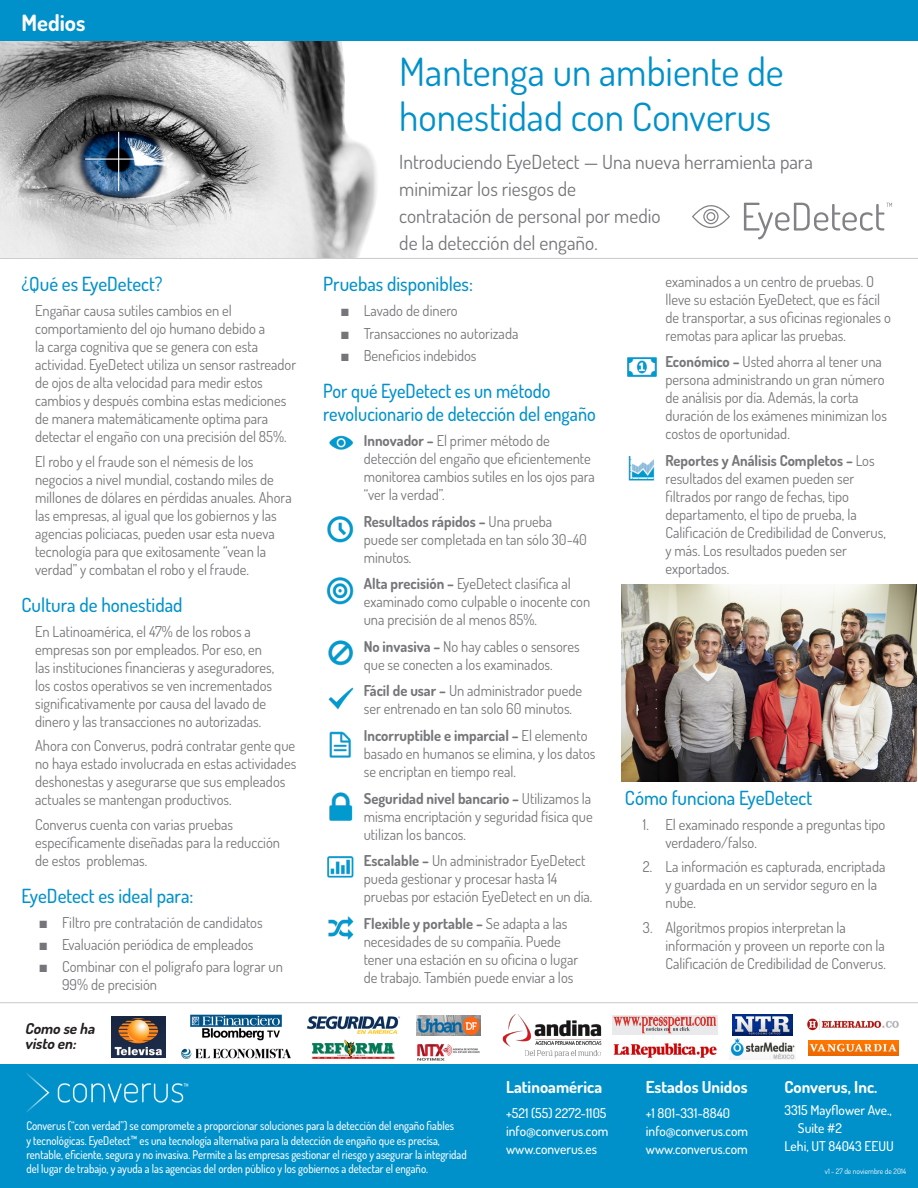
<style>
.page{position:relative;width:918px;height:1188px;background:#fff}
.page>*{position:absolute;margin:0;border:0;box-sizing:border-box;transform-origin:0 0}
.t1{font:39px/45px "Dosis";color:#0091ca}
.t2{font:700 22.5px "Dosis";color:#fff}
.t3{font:19.5px/27px "Dosis";color:#757679}
.t4{font:500 19.5px "Dosis";color:#0091ca}
.t5{font:500 19.5px/23.4px "Dosis";color:#0091ca;scale:.93 1}
.t6{font:700 16.5px "Dosis";color:#fff}
.t7{font:15px/18px "Dosis";color:#757679}
.t8{font:italic 700 15px/15px "Dosis";color:#231f20}
.t9{font:500 13.5px "Dosis";color:#fff}
.t10{font:500 12px/14.4px "Dosis";color:#fff;scale:.9 1}
.t11{font:300 11.25px "Dosis";color:#fff;scale:.77 1}
.t12{font:7.5px "Dosis";color:#fff}
.s1{font-weight:700}
</style>
<div class="page">
<hr style="left:0;top:258px;width:918px;height:1px;background:#c7c8ca">
<img style="left:111px;top:1016px;width:55px;height:41px">
<img style="left:503px;top:1015px;width:98px;height:42px">
<img style="left:181px;top:1048px;width:110px;height:11px">
<img style="left:190px;top:1015px;width:92px;height:26px">
<hr style="left:0;top:1002px;width:918px;height:1px;background:#c7c8ca">
<div style="left:0;top:1065px;width:918px;height:123px;background:#0091ca"></div>
<img style="left:26px;top:1073px;width:158px;height:39px">
<img style="left:626px;top:357px;width:31px;height:20px">
<img style="left:628px;top:456px;width:27px;height:25px">
<img style="left:329px;top:435px;width:24px;height:15px">
<img style="left:327px;top:516px;width:27px;height:27px">
<img style="left:326px;top:577px;width:28px;height:28px">
<img style="left:328px;top:640px;width:25px;height:26px">
<img style="left:328px;top:687px;width:26px;height:23px">
<img style="left:329px;top:731px;width:23px;height:27px">
<img style="left:328px;top:793px;width:25px;height:28px">
<img style="left:327px;top:856px;width:27px;height:22px">
<img style="left:328px;top:916px;width:26px;height:24px">
<img style="left:312px;top:1039px;width:83px;height:20px">
<img style="left:306px;top:1015px;width:95px;height:19px">
<img style="left:613px;top:1043px;width:104px;height:16px">
<img style="left:613px;top:1016px;width:105px;height:19px">
<img style="left:417px;top:1016px;width:64px;height:19px">
<img style="left:417px;top:1044px;width:63px;height:17px">
<img style="left:730px;top:1038px;width:65px;height:22px">
<img style="left:732px;top:1015px;width:60px;height:20px">
<img style="left:808px;top:1041px;width:90px;height:14px">
<img style="left:807px;top:1018px;width:92px;height:13px">
<img style="left:0;top:40px;width:381px;height:218px">
<hr style="left:118px;top:132px;width:1px;height:59px;background:#fff">
<hr style="left:85px;top:159px;width:74px;height:1px;background:#fff">
<div style="left:0;top:0;width:918px;height:40px;background:#0091ca"></div>
<svg style="left:692px;top:205px;width:38px;height:23px"></svg>
<svg style="left:744px;top:203px;width:148px;height:36px"></svg>
<img style="left:621px;top:584px;width:296px;height:197px">
<p class="t2" style="left:22px;top:8px;width:65px">Medios</p>
<p class="t4" style="left:22px;top:272px;width:142px">¿Qué es EyeDetect?</p>
<p class="t7" style="left:35px;top:301px;width:263px">Engañar causa sutiles cambios en el comportamiento del ojo humano debido a<br>la carga cognitiva que se genera con esta actividad. EyeDetect utiliza un sensor rastreador de ojos de alta velocidad para medir estos cambios y después combina estas mediciones de manera matemáticamente optima para detectar el engaño con una precisión del 85%.</p>
<p class="t7" style="left:35px;top:452px;width:258px">El robo y el fraude son el némesis de los negocios a nivel mundial, costando miles de millones de dólares en pérdidas anuales. Ahora las empresas, al igual que los gobiernos y las agencias policiacas, pueden usar esta nueva tecnología para que exitosamente “vean la verdad” y combatan el robo y el fraude.</p>
<p class="t4" style="left:22px;top:592px;width:162px">Cultura de honestidad</p>
<p class="t7" style="left:35px;top:622px;width:241px">En Latinoamérica, el 47% de los robos a empresas son por empleados. Por eso, en las instituciones financieras y aseguradores, los costos operativos se ven incrementados significativamente por causa del lavado de dinero y las transacciones no autorizadas.</p>
<p class="t7" style="left:35px;top:736px;width:263px">Ahora con Converus, podrá contratar gente que no haya estado involucrada en estas actividades deshonestas y asegurarse que sus empleados actuales se mantengan productivos.</p>
<p class="t7" style="left:35px;top:815px;width:247px">Converus cuenta con varias pruebas específicamente diseñadas para la reducción de estos problemas.</p>
<p class="t4" style="left:22px;top:883px;width:173px">EyeDetect es ideal para:</p>
<p class="t7" style="left:40px;top:913px;width:225px">■ Filtro pre contratación de candidatos</p>
<p class="t7" style="left:40px;top:935px;width:215px">■ Evaluación periódica de empleados</p>
<p class="t7" style="left:62px;top:958px;width:222px;text-indent:-23px">■ Combinar con el polígrafo para lograr un<br>99% de precisión</p>
<p class="t8" style="left:25px;top:1021px;width:75px">Como se ha visto en:</p>
<p class="t1" style="left:399px;top:48px;width:386px">Mantenga un ambiente de honestidad con Converus</p>
<p class="t3" style="left:399px;top:147px;width:415px">Introduciendo EyeDetect — Una nueva herramienta para minimizar los riesgos de<br>contratación de personal por medio<br>de la detección del engaño.</p>
<p class="t4" style="left:323px;top:272px;width:151px">Pruebas disponibles:</p>
<p class="t7" style="left:341px;top:301px;width:118px">■ Lavado de dinero</p>
<p class="t7" style="left:341px;top:324px;width:179px">■ Transacciones no autorizada</p>
<p class="t7" style="left:341px;top:346px;width:137px">■ Beneficios indebidos</p>
<p class="t5" style="left:323px;top:378px;width:295px">Por qué EyeDetect es un método revolucionario de detección del engaño</p>
<p class="t7" style="left:364px;top:431px;width:233px"><span class="s1">Innovador –</span> El primer método de detección del engaño que eficientemente monitorea cambios sutiles en los ojos para “ver la verdad”.</p>
<p class="t7" style="left:364px;top:512px;width:225px"><span class="s1">Resultados rápidos –</span> Una prueba puede ser completada en tan sólo 30-40 minutos.</p>
<p class="t7" style="left:364px;top:574px;width:228px"><span class="s1">Alta precisión –</span> EyeDetect clasifica al examinado como culpable o inocente con una precisión de al menos 85%.</p>
<p class="t7" style="left:364px;top:637px;width:217px"><span class="s1">No invasiva –</span> No hay cables o sensores que se conecten a los examinados.</p>
<p class="t7" style="left:364px;top:682px;width:220px"><span class="s1">Fácil de usar –</span> Un administrador puede ser entrenado en tan solo 60 minutos.</p>
<p class="t7" style="left:364px;top:726px;width:233px"><span class="s1">Incorruptible e imparcial –</span> El elemento basado en humanos se elimina, y los datos se encriptan en tiempo real.</p>
<p class="t7" style="left:364px;top:789px;width:231px;text-align:justify"><span class="s1">Seguridad nivel bancario –</span> Utilizamos la misma encriptación y seguridad física que utilizan los bancos.</p>
<p class="t7" style="left:364px;top:851px;width:230px"><span class="s1">Escalable –</span> Un administrador EyeDetect pueda gestionar y procesar hasta 14 pruebas por estación EyeDetect en un día.</p>
<p class="t7" style="left:364px;top:914px;width:216px"><span class="s1">Flexible y portable –</span> Se adapta a las necesidades de su compañía. Puede tener una estación en su oficina o lugar de trabajo. También puede enviar a los</p>
<p class="t7" style="left:665px;top:272px;width:227px">examinados a un centro de pruebas. O lleve su estación EyeDetect, que es fácil de transportar, a sus oficinas regionales o remotas para aplicar las pruebas.</p>
<p class="t7" style="left:665px;top:353px;width:223px"><span class="s1">Económico –</span> Usted ahorra al tener una persona administrando un gran número de análisis por día. Además, la corta duración de los exámenes minimizan los costos de oportunidad.</p>
<p class="t7" style="left:665px;top:451px;width:222px"><span class="s1">Reportes y Análisis Completos –</span> Los resultados del examen pueden ser filtrados por rango de fechas, tipo departamento, el tipo de prueba, la<br>Calificación de Credibilidad de Converus, y más. Los resultados pueden ser exportados.</p>
<p class="t4" style="left:625px;top:785px;width:189px">Cómo funciona EyeDetect</p>
<p class="t7" style="left:665px;top:815px;width:222px;text-indent:-22px">1. El examinado responde a preguntas tipo verdadero/falso.</p>
<p class="t7" style="left:665px;top:858px;width:221px;text-indent:-22px">2. La información es capturada, encriptada y guardada en un servidor seguro en la nube.</p>
<p class="t7" style="left:665px;top:918px;width:222px;text-indent:-22px">3. Algoritmos propios interpretan la información y proveen un reporte con la<br>Calificación de Credibilidad de Converus.</p>
<p class="t11" style="left:184px;top:1081px;width:8px">™</p>
<p class="t10" style="left:26px;top:1118px;width:491px">Converus (“con verdad”) se compromete a proporcionar soluciones para la detección del engaño fiables<br>y tecnológicas. EyeDetect™ es una tecnología alternativa para la detección de engaño que es precisa, rentable, eficiente, segura y no invasiva. Permite a las empresas gestionar el riesgo y asegurar la integridad del lugar de trabajo, y ayuda a las agencias del orden público y los gobiernos a detectar el engaño.</p>
<p class="t6" style="left:506px;top:1076px;width:98px">Latinoamérica</p>
<p class="t9" style="left:506px;top:1104px;width:102px">+521 (55) 2272-1105</p>
<p class="t9" style="left:506px;top:1122px;width:104px">info@converus.com</p>
<p class="t9" style="left:506px;top:1140px;width:92px">www.converus.es</p>
<p class="t6" style="left:646px;top:1076px;width:103px">Estados Unidos</p>
<p class="t9" style="left:646px;top:1104px;width:86px">+1 801-331-8840</p>
<p class="t9" style="left:646px;top:1122px;width:104px">info@converus.com</p>
<p class="t9" style="left:646px;top:1140px;width:103px">www.converus.com</p>
<p class="t6" style="left:784px;top:1076px;width:94px">Converus, Inc.</p>
<p class="t9" style="left:784px;top:1102px;width:109px">3315 Mayflower Ave.,</p>
<p class="t9" style="left:798px;top:1120px;width:46px">Suite #2</p>
<p class="t9" style="left:784px;top:1138px;width:111px">Lehi, UT 84043 EEUU</p>
<p class="t12" style="left:825px;top:1166px;width:83px">v1 - 27 de noviembre de 2014</p>
</div>
